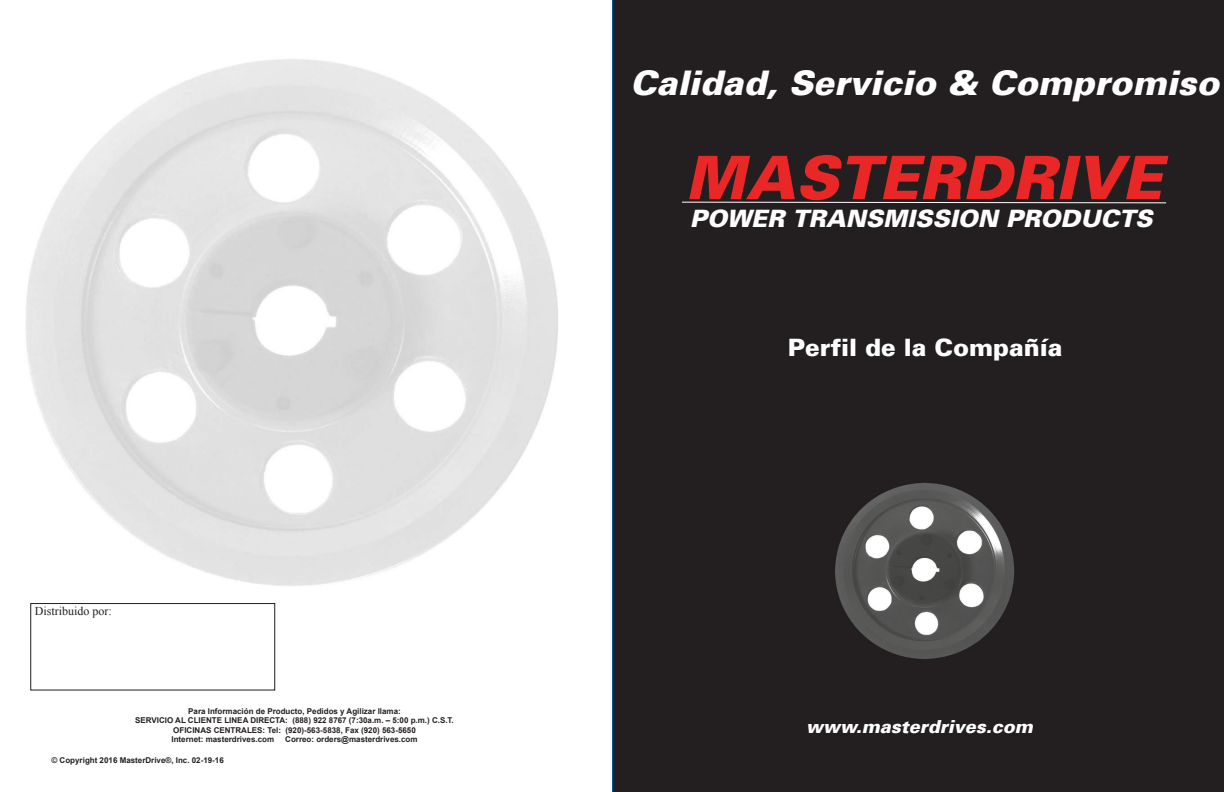
<style>
.page{position:relative;width:1224px;height:792px;background:#fff}
.page>*{position:absolute;margin:0;border:0;box-sizing:border-box;transform-origin:0 0}
.t1{font:italic 60px "USA Black";color:#e92726}
.t2{font:italic 34px "USA Black";color:#fff}
.t3{font:italic 24px "USA Black";color:#fff}
.t4{font:24px "USA Black Plain";color:#fff}
.t5{font:italic 18px "USA Black";color:#fff}
.t6{font:12px "Times New Roman";color:#231f20}
.Hyperlink{font:700 8px/9.6px "Arial";color:#231f20;text-align:center}
</style>
<div class="page">
<img style="left:25px;top:59px;width:533px;height:527px">
<div style="left:612px;top:0;width:612px;height:792px;background:#231f20"></div>
<svg style="left:681px;top:201px;width:486px;height:3px"></svg>
<img style="left:815px;top:460px;width:221px;height:219px">
<div style="left:30px;top:603px;width:245px;height:88px;border:1px solid #231f20"></div>
<p class="t6" style="left:35px;top:602px;width:79px">Distribuido por:</p>
<p class="Hyperlink" style="left:135px;top:706px;width:320px">Para Información de Producto, Pedidos y Agilizar llama:<br>SERVICIO AL CLIENTE LINEA DIRECTA: (888) 922 8767 (7:30a.m. – 5:00 p.m.) C.S.T.</p>
<p class="Hyperlink" style="left:171px;top:725px;width:246px;text-align:left">OFICINAS CENTRALES: Tel: (920)-563-5838, Fax (920) 563-5650<br>Internet: masterdrives.com</p>
<p class="Hyperlink" style="left:285px;top:735px;width:134px">Correo: orders@masterdrives.com</p>
<p class="Hyperlink" style="left:52px;top:756px;width:174px">© Copyright 2016 MasterDrive®, Inc. 02-19-16</p>
<p class="t2" style="left:630px;top:62px;width:591px">Calidad, Servicio &amp; Compromiso</p>
<p class="t1" style="left:685px;top:141px;width:478px">MASTERDRIVE</p>
<p class="t3" style="left:690px;top:204px;width:464px">POWER TRANSMISSION PRODUCTS</p>
<p class="t4" style="left:788px;top:332px;width:276px">Perfil de la Compañía</p>
<p class="t5" style="left:806px;top:716px;width:228px">www.masterdrives.com</p>
</div>
